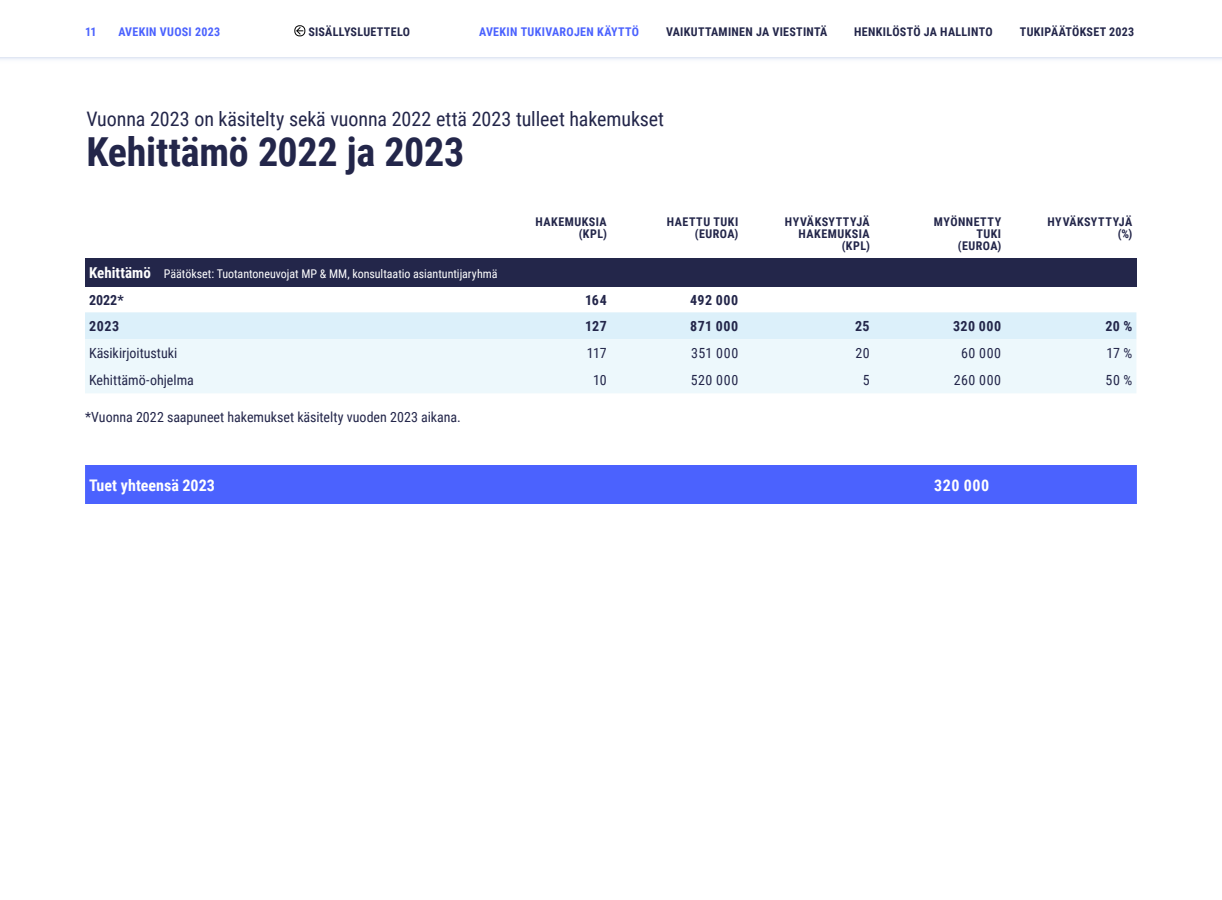
<style>
.page{position:relative;width:1222px;height:900px;background:#fff}
.page>*{position:absolute;margin:0;border:0;box-sizing:border-box;transform-origin:0 0}
.iso_otsikko{font:700 40px "Roboto Condensed";letter-spacing:-.005em;color:#23264a}
.iso_otsikko-2{font:20px "Roboto Condensed";letter-spacing:-.005em;color:#23264a}
.graafin_leipis{font:700 16px "Roboto Condensed";color:#fff}
.graafin_leipis-2{font:14px "Roboto Condensed";color:#23264a}
.graafin_leipis-3{font:700 14px "Roboto Condensed";letter-spacing:.03em;color:#23264a}
.graafin_leipis-4{font:700 12px/12px "Roboto Condensed";letter-spacing:.03em;color:#23264a;text-align:right}
.graafin_leipis-5{font:12px "Roboto Condensed";letter-spacing:-.005em;color:#fff}
.t1{font:700 12px "Roboto Condensed";letter-spacing:.025em;color:#4b62fe}
.s1{font-weight:700;font-size:15px}
</style>
<div class="page">
<svg style="left:0;top:57px;width:1222px;height:3px"></svg>
<svg style="left:294px;top:25px;width:11px;height:11px"></svg>
<div style="left:85px;top:258px;width:1051px;height:29px;background:#23264a"></div>
<div style="left:85px;top:312px;width:1051px;height:27px;background:#dcf0fa"></div>
<div style="left:85px;top:339px;width:1051px;height:54px;background:#edf8fc"></div>
<div style="left:85px;top:465px;width:1052px;height:39px;background:#4b62fe"></div>
<p class="t1" style="left:85px;top:23px;width:13px">11</p>
<p class="t1" style="left:118px;top:23px;width:103px">AVEKIN VUOSI 2023</p>
<p class="graafin_leipis-4" style="left:308px;top:25px;width:103px">SISÄLLYSLUETTELO</p>
<p class="t1" style="left:479px;top:23px;width:162px">AVEKIN TUKIVAROJEN KÄYTTÖ</p>
<p class="graafin_leipis-4" style="left:666px;top:25px;width:163px">VAIKUTTAMINEN JA VIESTINTÄ</p>
<p class="graafin_leipis-4" style="left:854px;top:25px;width:140px">HENKILÖSTÖ JA HALLINTO</p>
<p class="graafin_leipis-4" style="left:1020px;top:25px;width:116px">TUKIPÄÄTÖKSET 2023</p>
<p class="iso_otsikko-2" style="left:86px;top:105px;width:579px">Vuonna 2023 on käsitelty sekä vuonna 2022 että 2023 tulleet hakemukset</p>
<p class="iso_otsikko" style="left:86px;top:124px;width:379px">Kehittämö 2022 ja 2023</p>
<p class="graafin_leipis-4" style="left:535px;top:215px;width:73px">HAKEMUKSIA (KPL)</p>
<p class="graafin_leipis-4" style="left:667px;top:215px;width:73px">HAETTU TUKI</p>
<p class="graafin_leipis-4" style="left:695px;top:227px;width:45px">(EUROA)</p>
<p class="graafin_leipis-4" style="left:785px;top:215px;width:87px">HYVÄKSYTTYJÄ<br>HAKEMUKSIA (KPL)</p>
<p class="graafin_leipis-4" style="left:934px;top:215px;width:69px">MYÖNNETTY<br>TUKI (EUROA)</p>
<p class="graafin_leipis-4" style="left:1047px;top:215px;width:87px">HYVÄKSYTTYJÄ (%)</p>
<p class="graafin_leipis-5" style="left:89px;top:265px;width:410px"><span class="s1">Kehittämö</span> Päätökset: Tuotantoneuvojat MP &amp; MM, konsultaatio asiantuntijaryhmä</p>
<p class="graafin_leipis-3" style="left:89px;top:290px;width:36px">2022*</p>
<p class="graafin_leipis-3" style="left:585px;top:290px;width:23px">164</p>
<p class="graafin_leipis-3" style="left:690px;top:290px;width:49px">492 000</p>
<p class="graafin_leipis-3" style="left:89px;top:316px;width:31px">2023</p>
<p class="graafin_leipis-3" style="left:585px;top:316px;width:23px">127</p>
<p class="graafin_leipis-3" style="left:690px;top:316px;width:49px">871 000</p>
<p class="graafin_leipis-3" style="left:855px;top:316px;width:16px">25</p>
<p class="graafin_leipis-3" style="left:953px;top:316px;width:50px">320 000</p>
<p class="graafin_leipis-3" style="left:1105px;top:316px;width:28px">20 %</p>
<p class="graafin_leipis-2" style="left:89px;top:343px;width:90px">Käsikirjoitustuki</p>
<p class="graafin_leipis-2" style="left:587px;top:343px;width:22px">117</p>
<p class="graafin_leipis-2" style="left:691px;top:343px;width:49px">351 000</p>
<p class="graafin_leipis-2" style="left:855px;top:343px;width:16px">20</p>
<p class="graafin_leipis-2" style="left:961px;top:343px;width:42px">60 000</p>
<p class="graafin_leipis-2" style="left:1106px;top:343px;width:27px">17 %</p>
<p class="graafin_leipis-2" style="left:89px;top:370px;width:106px">Kehittämö-ohjelma</p>
<p class="graafin_leipis-2" style="left:593px;top:370px;width:15px">10</p>
<p class="graafin_leipis-2" style="left:691px;top:370px;width:49px">520 000</p>
<p class="graafin_leipis-2" style="left:863px;top:370px;width:8px">5</p>
<p class="graafin_leipis-2" style="left:954px;top:370px;width:49px">260 000</p>
<p class="graafin_leipis-2" style="left:1105px;top:370px;width:28px">50 %</p>
<p class="graafin_leipis-2" style="left:85px;top:407px;width:377px">*Vuonna 2022 saapuneet hakemukset käsitelty vuoden 2023 aikana.</p>
<p class="graafin_leipis" style="left:89px;top:474px;width:127px">Tuet yhteensä 2023</p>
<p class="graafin_leipis" style="left:934px;top:474px;width:56px">320 000</p>
</div>
